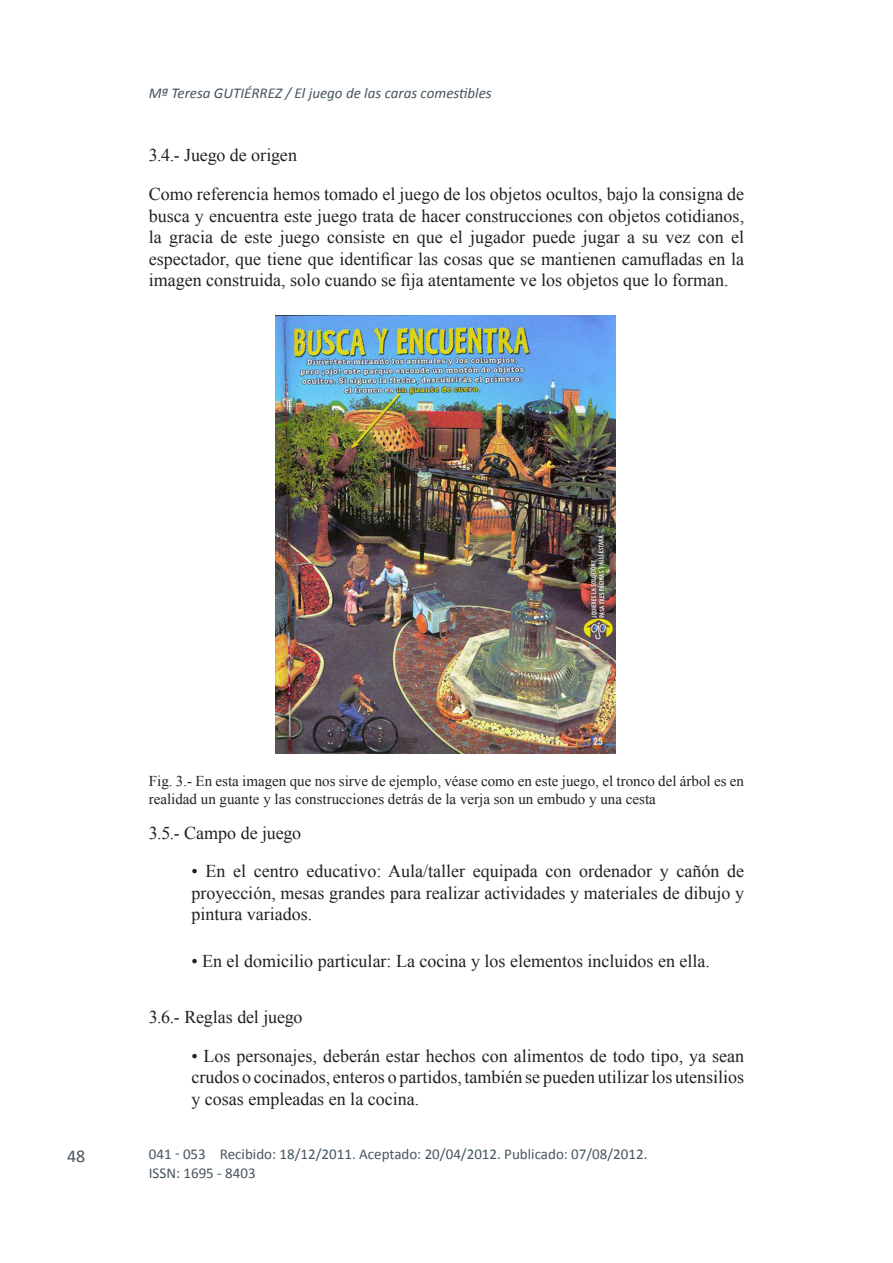
<style>
.page{position:relative;width:893px;height:1263px;background:#fff}
.page>*{position:absolute;margin:0;border:0;box-sizing:border-box;transform-origin:0 0}
.texto_normal{font:18px/21.6px "Times New Roman";color:#231f20;text-align:justify}
.Subtitulos{font:18px "Times New Roman";letter-spacing:-.005em;color:#231f20}
.t1{font:18px "Calibri";color:#45555f}
.Pies_foto{font:15px/18px "Times New Roman";color:#231f20}
.texto_normal-2{font:15px "Calibri";color:#45555f}
.Cabacera_Izquierda{font:italic 15px "Calibri";color:#45555f}
</style>
<div class="page">
<img style="left:275px;top:316px;width:340px;height:437px">
<p class="Cabacera_Izquierda" style="left:149px;top:84px;width:344px">Mª Teresa GUTIÉRREZ / El juego de las caras comestibles</p>
<p class="Subtitulos" style="left:149px;top:143px;width:150px">3.4.- Juego de origen</p>
<p class="texto_normal" style="left:149px;top:183px;width:597px">Como referencia hemos tomado el juego de los objetos ocultos, bajo la consigna de busca y encuentra este juego trata de hacer construcciones con objetos cotidianos, la gracia de este juego consiste en que el jugador puede jugar a su vez con el espectador, que tiene que identificar las cosas que se mantienen camufladas en la imagen construida, solo cuando se fija atentamente ve los objetos que lo forman.</p>
<p class="t1" style="left:67px;top:1144px;width:20px">48</p>
<p class="Pies_foto" style="left:149px;top:771px;width:597px">Fig. 3.- En esta imagen que nos sirve de ejemplo, véase como en este juego, el tronco del árbol es en realidad un guante y las construcciones detrás de la verja son un embudo y una cesta</p>
<p class="Subtitulos" style="left:149px;top:820px;width:154px">3.5.- Campo de juego</p>
<p class="texto_normal" style="left:191px;top:860px;width:554px">• En el centro educativo: Aula/taller equipada con ordenador y cañón de proyección, mesas grandes para realizar actividades y materiales de dibujo y pintura variados.</p>
<p class="texto_normal" style="left:191px;top:950px;width:520px">• En el domicilio particular: La cocina y los elementos incluidos en ella.</p>
<p class="Subtitulos" style="left:149px;top:1005px;width:155px">3.6.- Reglas del juego</p>
<p class="texto_normal" style="left:191px;top:1044px;width:554px">• Los personajes, deberán estar hechos con alimentos de todo tipo, ya sean crudos o cocinados, enteros o partidos, también se pueden utilizar los utensilios y cosas empleadas en la cocina.</p>
<p class="texto_normal-2" style="left:220px;top:1145px;width:429px">Recibido: 18/12/2011. Aceptado: 20/04/2012. Publicado: 07/08/2012.</p>
<p class="texto_normal-2" style="left:149px;top:1145px;width:59px">041 - 053</p>
<p class="texto_normal-2" style="left:149px;top:1164px;width:108px">ISSN: 1695 - 8403</p>
</div>
